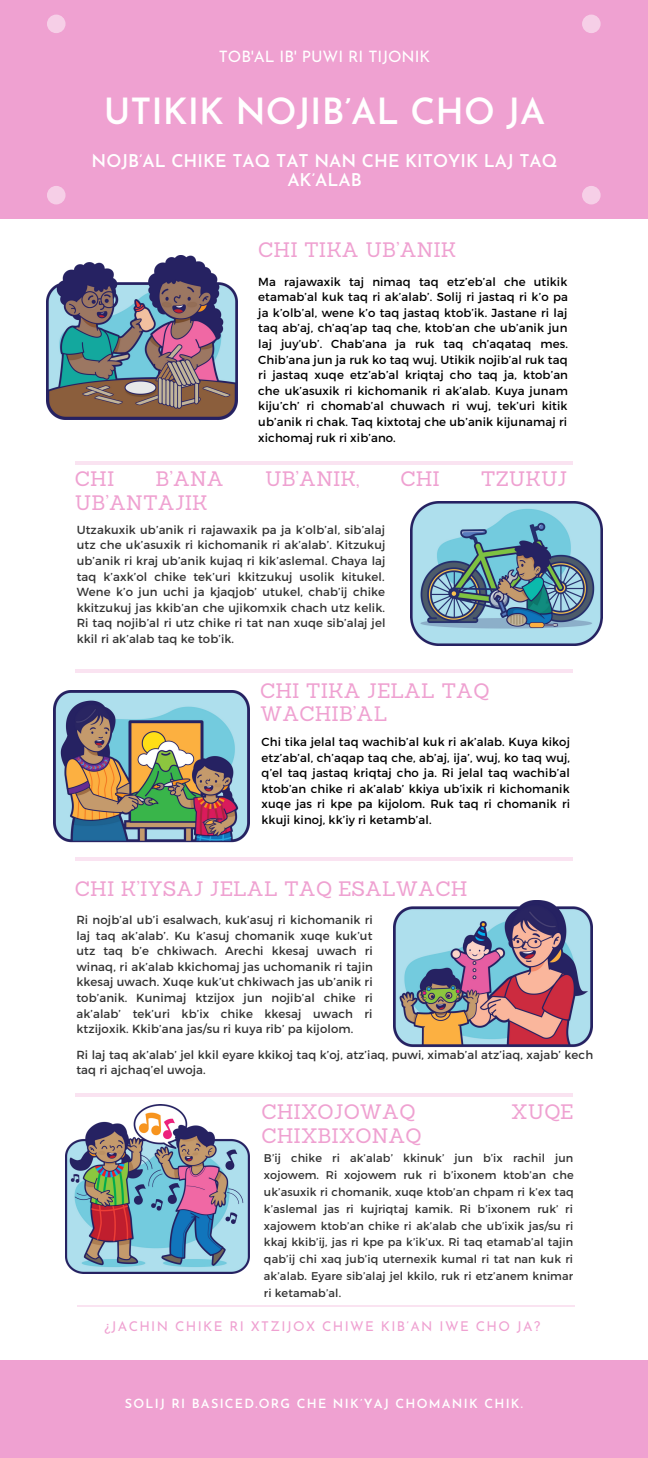
<style>
.page{position:relative;width:648px;height:1458px;background:#fff}
.page>*{position:absolute;margin:0;border:0;box-sizing:border-box;transform-origin:0 0}
.t1{font:600 36px "Josefin Sans";color:#fff}
.t2{font:20.47px/23.4px "Sanchez";color:#efa1d1}
.t3{font:600 17.55px/19.1px "Josefin Sans";color:#fff;text-align:center}
.t4{font:15.75px "Josefin Sans";color:#fff}
.t5{font:13.5px "Josefin Sans";letter-spacing:.1em;color:#efa1d1}
.t6{font:600 12.6px "Josefin Sans";letter-spacing:.1em;color:#fff}
.t7{font:11.7px/15.5px "Montserrat";letter-spacing:.01em;color:#333;text-align:justify}
.t8{font:11.7px/15.5px "Montserrat";letter-spacing:.01em;color:#000;text-align:justify}
.t9{font:11.25px/16.9px "Montserrat";letter-spacing:.01em;color:#333;text-align:justify}
</style>
<div class="page">
<div style="left:0;top:0;width:648px;height:219px;background:#efa1d1"></div>
<div style="left:47px;top:15px;width:19px;height:18px;background:#f6cfe7;border-radius:50%"></div>
<div style="left:582px;top:15px;width:19px;height:18px;background:#f6cfe7;border-radius:50%"></div>
<div style="left:582px;top:186px;width:19px;height:18px;background:#f6cfe7;border-radius:50%"></div>
<div style="left:47px;top:186px;width:19px;height:18px;background:#f6cfe7;border-radius:50%"></div>
<hr style="left:75px;top:461px;width:498px;height:4px;background:#fae3f1">
<hr style="left:75px;top:670px;width:498px;height:3px;background:#efa1d1">
<hr style="left:75px;top:857px;width:498px;height:3px;background:#efa1d1">
<hr style="left:75px;top:1094px;width:498px;height:3px;background:#efa1d1">
<hr style="left:77px;top:1305px;width:498px;height:2px;background:#efa1d1">
<div style="left:0;top:1360px;width:648px;height:98px;background:#efa1d1"></div>
<img style="left:47px;top:256px;width:191px;height:163px">
<img style="left:410px;top:502px;width:192px;height:143px">
<img style="left:53px;top:690px;width:196px;height:153px">
<img style="left:394px;top:900px;width:199px;height:148px">
<img style="left:66px;top:1105px;width:184px;height:169px">
<p class="t4" style="left:219px;top:50px;width:213px">TOB'AL IB' PUWI RI TIJONIK</p>
<p class="t1" style="left:104px;top:97px;width:443px">UTIKIK NOJIB’AL CHO JA</p>
<p class="t3" style="left:92px;top:153px;width:467px">NOJB’AL CHIKE TAQ TAT NAN CHE KITOYIK LAJ TAQ<br>AK’ALAB</p>
<p class="t2" style="left:258px;top:238px;width:200px">CHI TIKA UB’ANIK</p>
<p class="t8" style="left:258px;top:273px;width:311px">Ma rajawaxik taj nimaq taq etz’eb’al che utikik etamab’al kuk taq ri ak’alab’. Solij ri jastaq ri k’o pa ja k’olb’al, wene k’o taq jastaq ktob’ik. Jastane ri laj taq ab’aj, ch’aq’ap taq che, ktob’an che ub’anik jun laj juy’ub’. Chab’ana ja ruk taq ch’aqataq mes.<br>Chib’ana jun ja ruk ko taq wuj. Utikik nojib’al ruk taq ri jastaq xuqe etz’ab’al kriqtaj cho taq ja, ktob’an che uk’asuxik ri kichomanik ri ak’alab. Kuya junam kiju’ch’ ri chomab’al chuwach ri wuj, tek’uri kitik ub’anik ri chak. Taq kixtotaj che ub’anik kijunamaj ri xichomaj ruk ri xib’ano.</p>
<p class="t2" style="left:75px;top:467px;width:41px">CHI</p>
<p class="t2" style="left:155px;top:467px;width:70px">B’ANA</p>
<p class="t2" style="left:265px;top:467px;width:96px">UB’ANIK,</p>
<p class="t2" style="left:400px;top:467px;width:41px">CHI</p>
<p class="t2" style="left:481px;top:467px;width:88px">TZUKUJ</p>
<p class="t2" style="left:75px;top:490px;width:134px">UB’ANTAJIK</p>
<p class="t7" style="left:77px;top:521px;width:310px">Utzakuxik ub’anik ri rajawaxik pa ja k’olb’al, sib’alaj utz che uk’asuxik ri kichomanik ri ak’alab’. Kitzukuj ub’anik ri kraj ub’anik kujaq ri kik’aslemal. Chaya laj taq k’axk’ol chike tek’uri kkitzukuj usolik kitukel.<br>Wene k’o jun uchi ja kjaqjob’ utukel, chab’ij chike kkitzukuj jas kkib’an che ujikomxik chach utz kelik.<br>Ri taq nojib’al ri utz chike ri tat nan xuqe sib’alaj jel kkil ri ak’alab taq ke tob’ik.</p>
<p class="t2" style="left:260px;top:679px;width:231px">CHI TIKA JELAL TAQ<br>WACHIB’AL</p>
<p class="t8" style="left:262px;top:734px;width:310px">Chi tika jelal taq wachib’al kuk ri ak’alab. Kuya kikoj etz’ab’al, ch’aqap taq che, ab’aj, ija’, wuj, ko taq wuj, q’el taq jastaq kriqtaj cho ja. Ri jelal taq wachib’al ktob’an chike ri ak’alab’ kkiya ub’ixik ri kichomanik xuqe jas ri kpe pa kijolom. Ruk taq ri chomanik ri kkuji kinoj, kk’iy ri ketamb’al.</p>
<p class="t2" style="left:75px;top:876px;width:394px">CHI K’IYSAJ JELAL TAQ ESALWACH</p>
<p class="t7" style="left:76px;top:911px;width:298px">Ri nojb’al ub’i esalwach, kuk’asuj ri kichomanik ri laj taq ak’alab’. Ku k’asuj chomanik xuqe kuk’ut utz taq b’e chkiwach. Arechi kkesaj uwach ri winaq, ri ak’alab kkichomaj jas uchomanik ri tajin kkesaj uwach. Xuqe kuk’ut chkiwach jas ub’anik ri tob’anik. Kunimaj ktzijox jun nojib’al chike ri ak’alab’ tek’uri kb’ix chike kkesaj uwach ri ktzijoxik. Kkib’ana jas/su ri kuya rib’ pa kijolom.</p>
<p class="t7" style="left:76px;top:1047px;width:518px">Ri laj taq ak’alab’ jel kkil eyare kkikoj taq k’oj, atz’iaq, puwi, ximab’al atz’iaq, xajab’ kech taq ri ajchaq’el uwoja.</p>
<p class="t2" style="left:262px;top:1100px;width:155px">CHIXOJOWAQ</p>
<p class="t2" style="left:511px;top:1100px;width:64px">XUQE</p>
<p class="t2" style="left:262px;top:1124px;width:161px">CHIXBIXONAQ</p>
<p class="t9" style="left:264px;top:1149px;width:311px">B’ij chike ri ak’alab’ kkinuk’ jun b’ix rachil jun xojowem. Ri xojowem ruk ri b’ixonem ktob’an che uk’asuxik ri chomanik, xuqe ktob’an chpam ri k’ex taq k’aslemal jas ri kujriqtaj kamik. Ri b’ixonem ruk’ ri xajowem ktob’an chike ri ak’alab che ub’ixik jas/su ri kkaj kkib’ij, jas ri kpe pa k’ik’ux. Ri taq etamab’al tajin qab’ij chi xaq jub’iq uternexik kumal ri tat nan kuk ri ak’alab. Eyare sib’alaj jel kkilo, ruk ri etz’anem knimar ri ketamab’al.</p>
<p class="t5" style="left:104px;top:1320px;width:437px">¿JACHIN CHIKE RI XTZIJOX CHIWE KIB’AN IWE CHO JA?</p>
<p class="t6" style="left:125px;top:1398px;width:400px">SOLIJ RI BASICED.ORG CHE NIK’YAJ CHOMANIK CHIK.</p>
</div>
